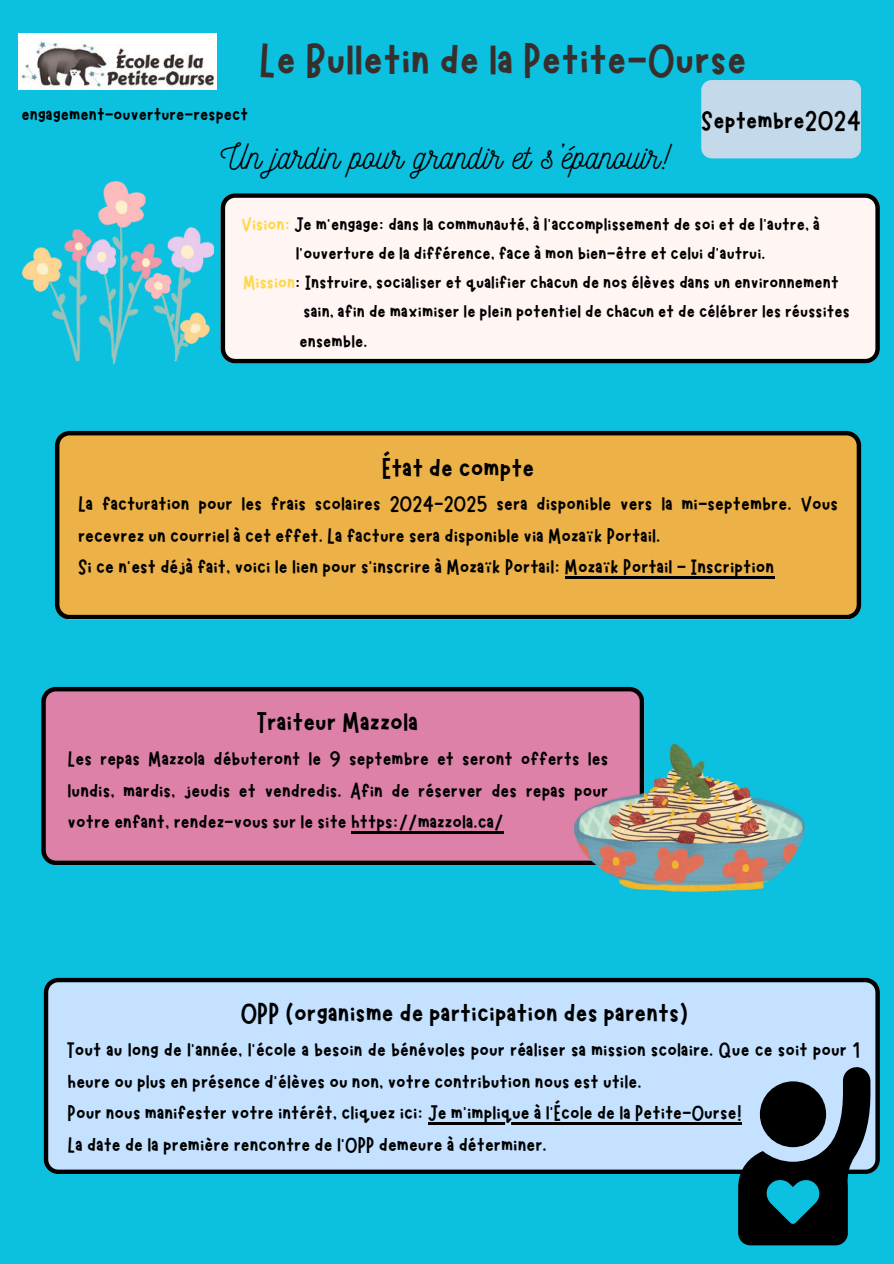
<style>
.page{position:relative;width:894px;height:1264px;background:#fff}
.page>*{position:absolute;margin:0;border:0;box-sizing:border-box;transform-origin:0 0}
.t1{font:49.5px "Marykate";color:#382f2d}
.t2{font:34.5px "Nickainley";color:#000}
.t3{font:30px "Marykate";color:#000}
.t4{font:28.5px "Marykate";color:#000}
.t5{font:22.5px/31.5px "Marykate";color:#000}
.t6{font:21px "Marykate";color:#000}
.s1{color:#ffd749}
</style>
<div class="page">
<div style="left:0;top:0;width:893px;height:1263px;background:#0cc0df"></div>
<div style="left:701px;top:80px;width:159px;height:78px;background:#c4d9ea;border-radius:10px"></div>
<img style="left:19px;top:33px;width:198px;height:57px">
<svg style="left:220px;top:193px;width:659px;height:170px;background:#eee5e3"></svg>
<div style="left:44px;top:977px;width:835px;height:196px;background:#c4e2ff"></div>
<div style="left:55px;top:431px;width:805px;height:188px;background:#ecb147"></div>
<div style="left:41px;top:687px;width:602px;height:177px;background:#dd81a8"></div>
<img style="left:22px;top:182px;width:191px;height:182px">
<svg style="left:738px;top:1066px;width:132px;height:179px;background:#375864"></svg>
<img style="left:574px;top:743px;width:230px;height:148px">
<hr style="left:427px;top:1122px;width:314px;height:2px;background:#000">
<hr style="left:564px;top:576px;width:210px;height:2px;background:#000">
<hr style="left:351px;top:831px;width:152px;height:2px;background:#000">
<p class="t6" style="left:21px;top:101px;width:228px">engagement-ouverture-respect</p>
<h1 class="t1" style="left:259px;top:30px;width:489px">Le Bulletin de la Petite-Ourse</h1>
<p class="t4" style="left:701px;top:103px;width:161px">Septembre2024</p>
<h2 class="t2" style="left:220px;top:134px;width:450px">Un jardin pour grandir et s’épanouir!</h2>
<p class="t6" style="left:241px;top:211px;width:580px"><span class="s1">Vision:</span> Je m'engage: dans la communauté, à l'accomplissement de soi et de l'autre, à</p>
<p class="t6" style="left:296px;top:240px;width:471px">l'ouverture de la différence, face à mon bien-être et celui d'autrui.</p>
<p class="t6" style="left:243px;top:269px;width:597px"><span class="s1">Mission</span>: Instruire, socialiser et qualifier chacun de nos élèves dans un environnement</p>
<p class="t6" style="left:303px;top:299px;width:547px">sain, afin de maximiser le plein potentiel de chacun et de célébrer les réussites</p>
<p class="t6" style="left:299px;top:328px;width:69px">ensemble.</p>
<h3 class="t3" style="left:382px;top:449px;width:154px">État de compte</h3>
<p class="t5" style="left:78px;top:488px;width:761px">La facturation pour les frais scolaires 2024-2025 sera disponible vers la mi-septembre. Vous recevrez un courriel à cet effet. La facture sera disponible via Mozaïk Portail.<br>Si ce n'est déjà fait, voici le lien pour s'inscrire à Mozaïk Portail: Mozaïk Portail - Inscription</p>
<h3 class="t3" style="left:257px;top:704px;width:162px">Traiteur Mazzola</h3>
<p class="t5" style="left:68px;top:742px;width:542px;text-align:justify">Les repas Mazzola débuteront le 9 septembre et seront offerts les lundis, mardis, jeudis et vendredis. Afin de réserver des repas pour votre enfant, rendez-vous sur le site https://mazzola.ca/</p>
<h3 class="t3" style="left:241px;top:994px;width:448px">OPP (organisme de participation des parents)</h3>
<p class="t5" style="left:68px;top:1033px;width:794px">Tout au long de l'année, l'école a besoin de bénévoles pour réaliser sa mission scolaire. Que ce soit pour 1 heure ou plus en présence d'élèves ou non, votre contribution nous est utile.<br>Pour nous manifester votre intérêt, cliquez ici: Je m'implique à l'École de la Petite-Ourse!<br>La date de la première rencontre de l'OPP demeure à déterminer.</p>
</div>
